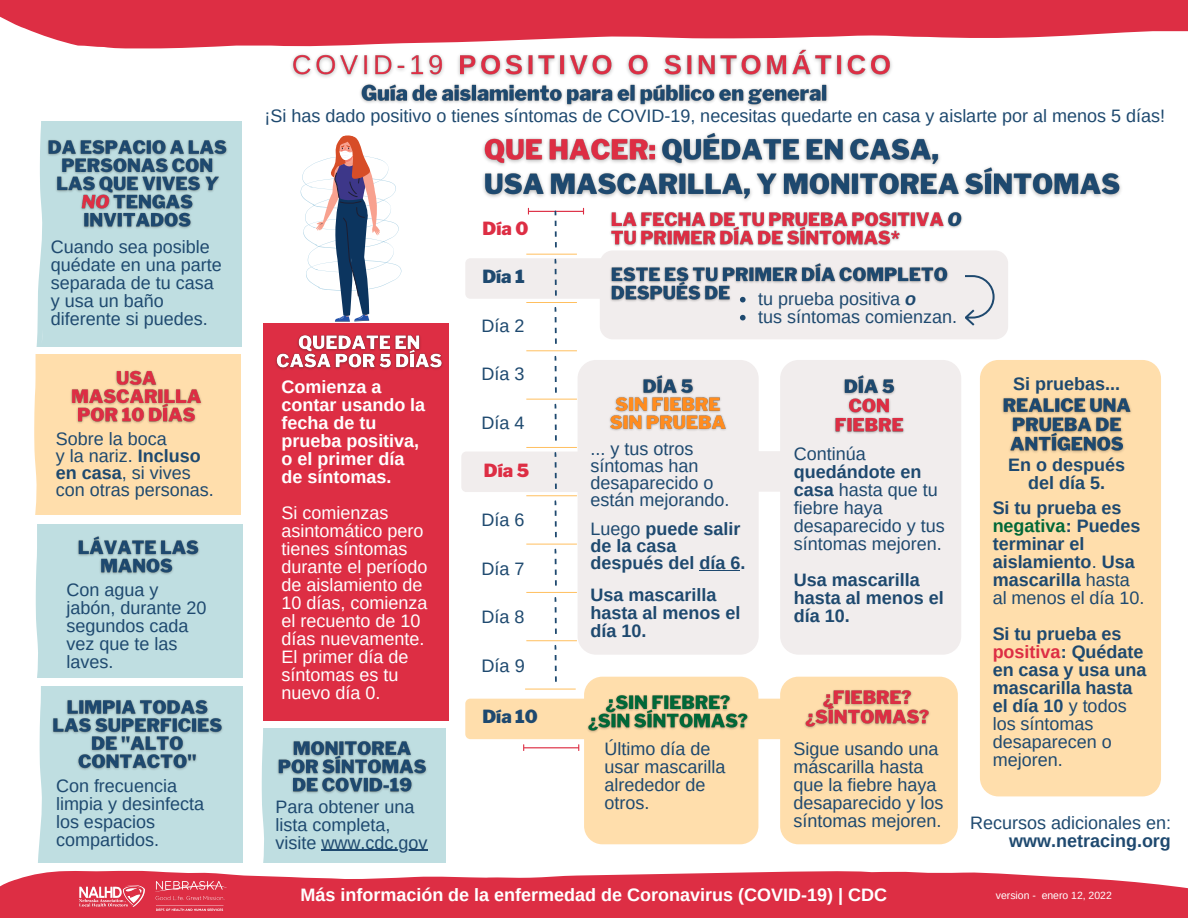
<style>
.page{position:relative;width:1188px;height:918px;background:#fff}
.page>*{position:absolute;margin:0;border:0;box-sizing:border-box;transform-origin:0 0}
.t1{font:18.15px "Arimo";color:#1e496f}
.t2{font:18px/18px "Arimo";color:#1e496f}
.t3{font:700 18px/18px "Arimo";color:#1e496f}
.t4{font:18px/18px "Arimo";color:#fff}
.t5{font:700 18px/18px "Arimo";color:#fff}
.t6{font:900 18px "Libre Franklin";color:#1e496f}
.t7{font:900 18px "Libre Franklin";color:#dd2e44}
.t8{font:10.5px "Arimo";color:#fff}
.s1{font-weight:700}
.s2{font-weight:700;font-style:italic}
.s3{font-weight:400}
.s4{color:#006838}
.s5{color:#dd2e44}
</style>
<div class="page">
<svg style="left:0;top:0;width:1188px;height:48px;fill:#dd2e44"></svg>
<svg style="left:0;top:810px;width:1188px;height:108px;fill:#dd2e44"></svg>
<svg style="left:523px;top:744px;width:56px;height:7px"></svg>
<div style="left:465px;top:258px;width:166px;height:41px;background:#f1eded;border-radius:5px"></div>
<div style="left:461px;top:452px;width:148px;height:40px;background:#f1eded;border-radius:5px"></div>
<div style="left:465px;top:699px;width:166px;height:40px;background:#ffdeac;border-radius:5px"></div>
<div style="left:751px;top:699px;width:163px;height:40px;background:#ffdeac;border-radius:5px"></div>
<div style="left:584px;top:677px;width:174px;height:167px;background:#ffdeac;border-radius:18px"></div>
<svg style="left:525px;top:689px;width:51px;height:1px"></svg>
<svg style="left:555px;top:221px;width:2px;height:26px"></svg>
<svg style="left:528px;top:208px;width:56px;height:7px"></svg>
<svg style="left:555px;top:280px;width:2px;height:16px"></svg>
<svg style="left:526px;top:254px;width:51px;height:20px"></svg>
<svg style="left:555px;top:328px;width:2px;height:16px"></svg>
<svg style="left:526px;top:302px;width:51px;height:20px"></svg>
<svg style="left:555px;top:377px;width:2px;height:16px"></svg>
<svg style="left:526px;top:350px;width:51px;height:21px"></svg>
<svg style="left:555px;top:425px;width:2px;height:16px"></svg>
<svg style="left:526px;top:399px;width:51px;height:20px"></svg>
<svg style="left:526px;top:447px;width:51px;height:31px"></svg>
<svg style="left:555px;top:511px;width:2px;height:26px"></svg>
<svg style="left:526px;top:495px;width:51px;height:10px"></svg>
<svg style="left:555px;top:570px;width:2px;height:16px"></svg>
<svg style="left:526px;top:544px;width:51px;height:20px"></svg>
<svg style="left:526px;top:592px;width:51px;height:31px"></svg>
<svg style="left:555px;top:666px;width:2px;height:16px"></svg>
<svg style="left:526px;top:640px;width:51px;height:20px"></svg>
<div style="left:600px;top:250px;width:408px;height:89px;background:#f1eded;border-radius:13px"></div>
<div style="left:780px;top:677px;width:178px;height:167px;background:#ffdeac;border-radius:18px"></div>
<svg style="left:965px;top:276px;width:30px;height:50px"></svg>
<svg style="left:301px;top:135px;width:100px;height:187px"></svg>
<div style="left:264px;top:323px;width:184px;height:397px;background:#dd2e44"></div>
<img style="left:271px;top:328px;width:176px;height:50px">
<svg style="left:258px;top:728px;width:188px;height:134px"></svg>
<img style="left:80px;top:885px;width:64px;height:22px">
<img style="left:285px;top:42px;width:617px;height:36px">
<img style="left:607px;top:212px;width:356px;height:40px">
<img style="left:610px;top:263px;width:339px;height:40px">
<img style="left:584px;top:688px;width:164px;height:45px">
<img style="left:805px;top:690px;width:125px;height:39px">
<svg style="left:740px;top:297px;width:6px;height:5px"></svg>
<svg style="left:740px;top:315px;width:6px;height:5px"></svg>
<img style="left:356px;top:74px;width:477px;height:33px">
<img style="left:483px;top:132px;width:638px;height:76px">
<div style="left:980px;top:360px;width:181px;height:436px;background:#ffdeac;border-radius:18px"></div>
<img style="left:1002px;top:397px;width:129px;height:56px">
<div style="left:728px;top:451px;width:72px;height:41px;background:#f1eded;border-radius:5px"></div>
<div style="left:780px;top:360px;width:181px;height:295px;background:#f1eded;border-radius:18px"></div>
<div style="left:578px;top:360px;width:181px;height:295px;background:#f1eded;border-radius:18px"></div>
<hr style="left:699px;top:570px;width:41px;height:1px;background:#1e496f">
<img style="left:609px;top:375px;width:117px;height:56px">
<img style="left:834px;top:375px;width:70px;height:59px">
<img style="left:155px;top:881px;width:71px;height:29px">
<div style="left:35px;top:525px;width:207px;height:153px;background:#bfdee1"></div>
<img style="left:72px;top:532px;width:132px;height:51px">
<svg style="left:29px;top:686px;width:214px;height:177px"></svg>
<img style="left:48px;top:692px;width:178px;height:86px">
<div style="left:34px;top:355px;width:207px;height:160px;background:#ffdeac"></div>
<img style="left:67px;top:364px;width:140px;height:68px">
<div style="left:36px;top:121px;width:205px;height:225px;background:#bfdee1"></div>
<img style="left:43px;top:132px;width:188px;height:105px">
<p class="t2" style="left:51px;top:238px;width:173px">Cuando sea posible quédate en una parte separada de tu casa y usa un baño diferente si puedes.</p>
<p class="t2" style="left:56px;top:430px;width:112px">Sobre la boca</p>
<p class="t2" style="left:56px;top:448px;width:146px;line-height:16.8px">y la nariz. <span class="s1">Incluso en casa</span>, si vives</p>
<p class="t2" style="left:56px;top:481px;width:159px">con otras personas.</p>
<p class="t2" style="left:67px;top:580px;width:142px">Con agua y jabón, durante 20 segundos cada vez que te las laves.</p>
<p class="t2" style="left:56px;top:776px;width:150px">Con frecuencia limpia y desinfecta los espacios compartidos.</p>
<p class="t2" style="left:264px;top:107px;width:902px">¡Si has dado positivo o tienes síntomas de COVID-19, necesitas quedarte en casa y aislarte por al menos 5 días!</p>
<p class="t5" style="left:281px;top:377px;width:145px">Comienza a contar usando la fecha de tu prueba positiva,</p>
<p class="t5" style="left:281px;top:449px;width:124px">o el primer día</p>
<p class="t5" style="left:281px;top:467px;width:111px">de síntomas.</p>
<p class="t4" style="left:281px;top:503px;width:148px">Si comienzas asintomático pero tienes síntomas durante el período de aislamiento de</p>
<p class="t4" style="left:281px;top:593px;width:147px">10 días, comienza el recuento de 10 días nuevamente.<br>El primer día de síntomas es tu nuevo día 0.</p>
<p class="t2" style="left:275px;top:797px;width:153px">Para obtener una lista completa, visite www.cdc.gov</p>
<p class="t7" style="left:482px;top:217px;width:47px">Día 0</p>
<p class="t6" style="left:482px;top:266px;width:44px">Día 1</p>
<p class="t2" style="left:482px;top:317px;width:44px">Día 2</p>
<p class="t2" style="left:482px;top:365px;width:44px">Día 3</p>
<p class="t2" style="left:482px;top:414px;width:44px">Día 4</p>
<p class="t7" style="left:484px;top:460px;width:47px">Día 5</p>
<p class="t2" style="left:482px;top:511px;width:44px">Día 6</p>
<p class="t2" style="left:482px;top:559px;width:44px">Día 7</p>
<p class="t2" style="left:482px;top:608px;width:44px">Día 8</p>
<p class="t1" style="left:481px;top:655px;width:45px">Día 9</p>
<p class="t6" style="left:482px;top:705px;width:57px">Día 10</p>
<p class="t2" style="left:758px;top:289px;width:160px">tu prueba positiva <span class="s2">o</span></p>
<p class="t2" style="left:758px;top:307px;width:200px">tus síntomas comienzan.</p>
<p class="t2" style="left:591px;top:441px;width:140px;line-height:17px">... y tus otros síntomas han desaparecido o están mejorando.</p>
<p class="t3" style="left:591px;top:521px;width:156px;line-height:17px"><span class="s3">Luego</span> puede salir de la casa después del día 6.</p>
<p class="t3" style="left:591px;top:586px;width:151px">Usa mascarilla hasta al menos el día 10.</p>
<p class="t2" style="left:604px;top:740px;width:122px">Último día de usar mascarilla alrededor de otros.</p>
<p class="t2" style="left:794px;top:445px;width:153px">Continúa <span class="s1">quedándote en casa</span> hasta que tu fiebre haya desaparecido y tus síntomas mejoren.</p>
<p class="t3" style="left:794px;top:571px;width:151px">Usa mascarilla hasta al menos el día 10.</p>
<p class="t2" style="left:793px;top:740px;width:152px">Sigue usando una máscarilla hasta que la fiebre haya desaparecido y los síntomas mejoren.</p>
<p class="t3" style="left:1013px;top:375px;width:108px">Si pruebas...</p>
<p class="t3" style="left:1008px;top:455px;width:118px;text-align:center">En o después del día 5.</p>
<p class="t3" style="left:993px;top:499px;width:153px">Si tu prueba es <span class="s4">negativa</span>: Puedes terminar el aislamiento<span class="s3">.</span> Usa mascarilla <span class="s3">hasta al menos el día 10.</span></p>
<p class="t3" style="left:993px;top:625px;width:155px">Si tu prueba es <span class="s5">positiva</span>: Quédate en casa y usa una mascarilla hasta el día 10 <span class="s3">y todos los síntomas desaparecen o mejoren.</span></p>
<p class="t2" style="left:970px;top:814px;width:203px">Recursos adicionales en:</p>
<p class="t3" style="left:1009px;top:832px;width:163px">www.netracing.org</p>
<p class="t5" style="left:300px;top:886px;width:588px">Más información de la enfermedad de Coronavirus (COVID-19) | CDC</p>
<p class="t8" style="left:996px;top:890px;width:117px">version - enero 12, 2022</p>
</div>
